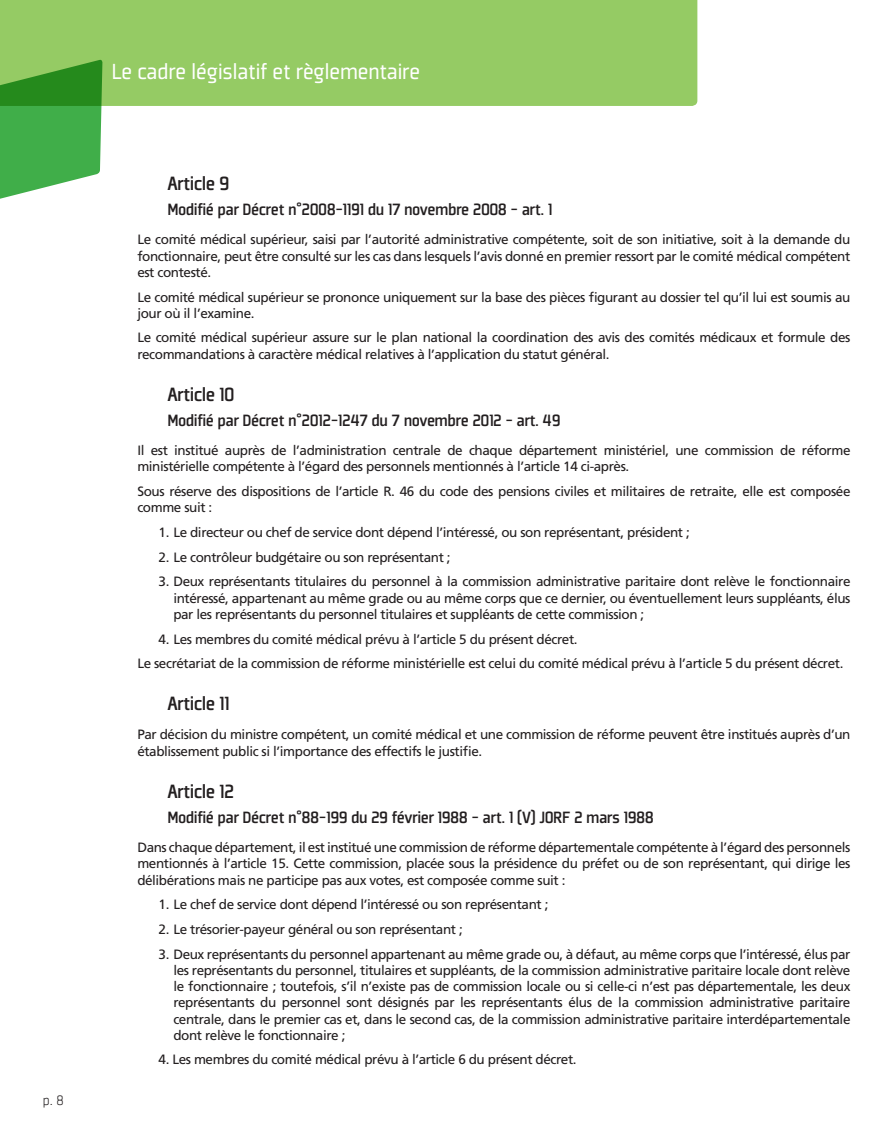
<style>
.page{position:relative;width:893px;height:1136px;background:#fff}
.page>*{position:absolute;margin:0;border:0;box-sizing:border-box;transform-origin:0 0}
.t1{font:24px "Plexes";letter-spacing:-.03em;color:#fff}
.t2{font:500 21px "Plexes";letter-spacing:-.03em;color:#231f20}
.t3{font:500 18px "Plexes";letter-spacing:-.03em;color:#231f20}
.t4{font:300 15px "Plexes";color:#231f20}
.t5{font:13.5px/16.2px "Frutiger";letter-spacing:-.03em;color:#231f20}
</style>
<div class="page">
<div style="left:0;top:0;width:697px;height:106px;background:#95cb64"></div>
<svg style="left:0;top:59px;width:102px;height:140px;background:#53af51"></svg>
<p class="t4" style="left:43px;top:1092px;width:23px">p. 8</p>
<h1 class="t1" style="left:112px;top:58px;width:310px">Le cadre législatif et règlementaire</h1>
<h2 class="t2" style="left:167px;top:173px;width:64px">Article 9</h2>
<h3 class="t3" style="left:167px;top:200px;width:387px">Modifié par Décret n°2008-1191 du 17 novembre 2008 - art. 1</h3>
<p class="t5" style="left:137px;top:231px;width:714px;text-align:justify">Le comité médical supérieur, saisi par l’autorité administrative compétente, soit de son initiative, soit à la demande du fonctionnaire, peut être consulté sur les cas dans lesquels l’avis donné en premier ressort par le comité médical compétent est contesté.</p>
<p class="t5" style="left:137px;top:288px;width:714px">Le comité médical supérieur se prononce uniquement sur la base des pièces figurant au dossier tel qu’il lui est soumis au jour où il l’examine.</p>
<p class="t5" style="left:137px;top:329px;width:715px">Le comité médical supérieur assure sur le plan national la coordination des avis des comités médicaux et formule des recommandations à caractère médical relatives à l’application du statut général.</p>
<h2 class="t2" style="left:167px;top:383px;width:69px">Article 10</h2>
<h3 class="t3" style="left:167px;top:411px;width:395px">Modifié par Décret n°2012-1247 du 7 novembre 2012 - art. 49</h3>
<p class="t5" style="left:137px;top:442px;width:715px">Il est institué auprès de l’administration centrale de chaque département ministériel, une commission de réforme ministérielle compétente à l’égard des personnels mentionnés à l’article 14 ci-après.</p>
<p class="t5" style="left:137px;top:483px;width:715px">Sous réserve des dispositions de l’article R. 46 du code des pensions civiles et militaires de retraite, elle est composée comme suit :</p>
<p class="t5" style="left:159px;top:524px;width:533px">1. Le directeur ou chef de service dont dépend l’intéressé, ou son représentant, président ;</p>
<p class="t5" style="left:159px;top:548px;width:294px">2. Le contrôleur budgétaire ou son représentant ;</p>
<p class="t5" style="left:173px;top:573px;width:679px;text-align:justify;text-indent:-15px">3. Deux représentants titulaires du personnel à la commission administrative paritaire dont relève le fonctionnaire intéressé, appartenant au même grade ou au même corps que ce dernier, ou éventuellement leurs suppléants, élus par les représentants du personnel titulaires et suppléants de cette commission ;</p>
<p class="t5" style="left:137px;top:626px;width:708px;line-height:24.8px;text-indent:21px">4. Les membres du comité médical prévu à l’article 5 du présent décret.<br>Le secrétariat de la commission de réforme ministérielle est celui du comité médical prévu à l’article 5 du présent décret.</p>
<h2 class="t2" style="left:167px;top:693px;width:64px">Article 11</h2>
<p class="t5" style="left:137px;top:726px;width:715px">Par décision du ministre compétent, un comité médical et une commission de réforme peuvent être institués auprès d’un établissement public si l’importance des effectifs le justifie.</p>
<h2 class="t2" style="left:167px;top:780px;width:69px">Article 12</h2>
<h3 class="t3" style="left:167px;top:808px;width:488px">Modifié par Décret n°88-199 du 29 février 1988 - art. 1 (V) JORF 2 mars 1988</h3>
<p class="t5" style="left:137px;top:839px;width:715px;text-align:justify">Dans chaque département, il est institué une commission de réforme départementale compétente à l’égard des personnels mentionnés à l’article 15. Cette commission, placée sous la présidence du préfet ou de son représentant, qui dirige les délibérations mais ne participe pas aux votes, est composée comme suit :</p>
<p class="t5" style="left:159px;top:896px;width:391px">1. Le chef de service dont dépend l’intéressé ou son représentant ;</p>
<p class="t5" style="left:159px;top:920px;width:306px">2. Le trésorier-payeur général ou son représentant ;</p>
<p class="t5" style="left:173px;top:945px;width:679px;text-align:justify;text-indent:-15px">3. Deux représentants du personnel appartenant au même grade ou, à défaut, au même corps que l’intéressé, élus par les représentants du personnel, titulaires et suppléants, de la commission administrative paritaire locale dont relève le fonctionnaire ; toutefois, s’il n’existe pas de commission locale ou si celle-ci n’est pas départementale, les deux représentants du personnel sont désignés par les représentants élus de la commission administrative paritaire centrale, dans le premier cas et, dans le second cas, de la commission administrative paritaire interdépartementale dont relève le fonctionnaire ;</p>
<p class="t5" style="left:159px;top:1051px;width:420px">4. Les membres du comité médical prévu à l’article 6 du présent décret.</p>
</div>
